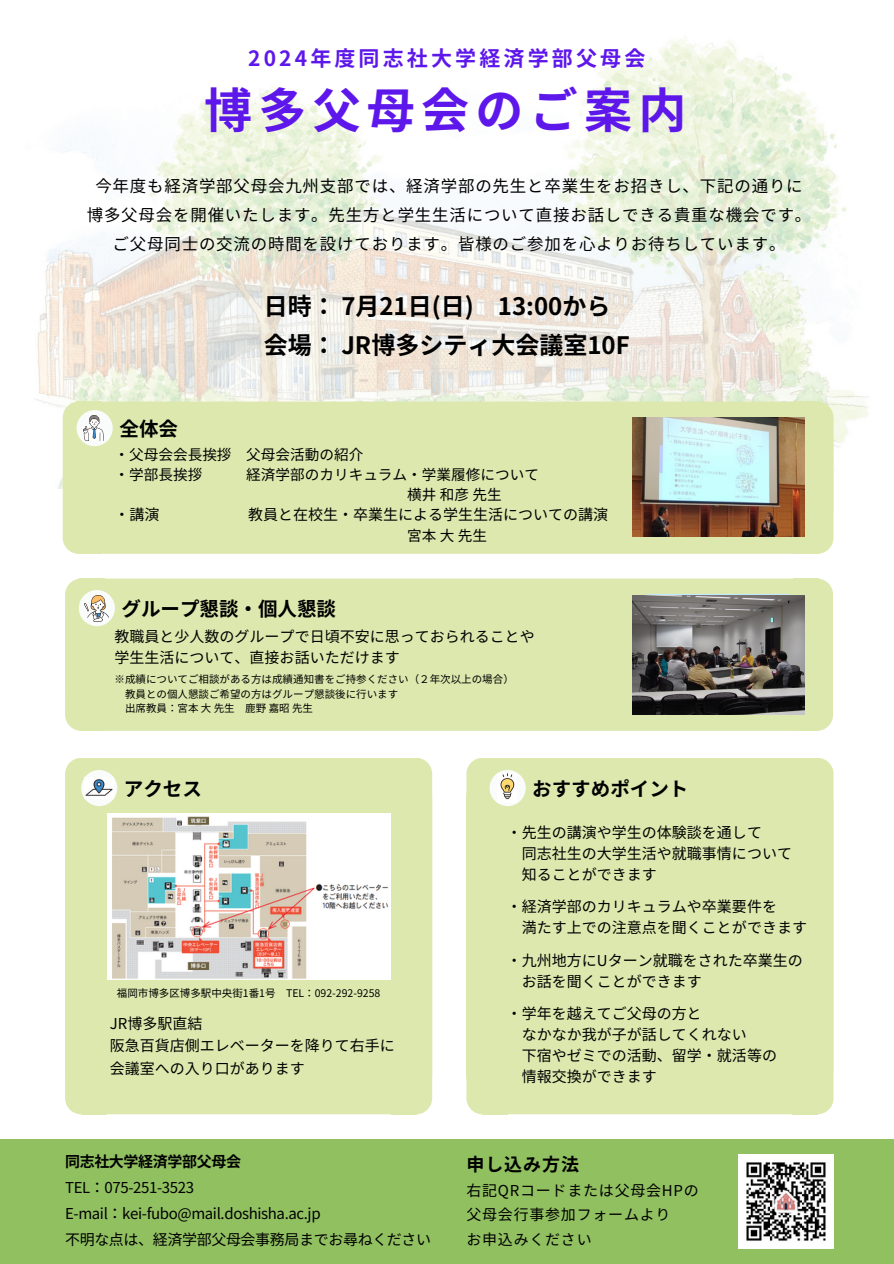
<style>
.page{position:relative;width:894px;height:1264px;background:#fff}
.page>*{position:absolute;margin:0;border:0;box-sizing:border-box;transform-origin:0 0}
.t1{font:700 48px "Noto Sans JP";letter-spacing:.13em;color:#5e17eb}
.t2{font:700 24px/39.3px "Noto Sans JP";color:#000}
.t3{font:700 21px "Noto Sans JP";letter-spacing:.15em;color:#5e17eb}
.t4{font:700 19.5px "Noto Sans JP";color:#000}
.t5{font:700 18px "Noto Sans JP";letter-spacing:.05em;color:#000}
.t6{font:16.5px/29.2px "Noto Sans JP";letter-spacing:.05em;color:#000;text-align:center}
.t7{font:15px/20.9px "Noto Sans JP";color:#000}
.t8{font:15px/26px "Noto Sans JP";letter-spacing:-.025em;color:#000}
.t9{font:15px/24.8px "Noto Sans JP";letter-spacing:.05em;color:#000}
.t10{font:14.7px/20.2px "Noto Sans JP";color:#000}
.t11{font:10.5px "Noto Sans JP";color:#000}
.s1{font-weight:700}
</style>
<div class="page">
<svg style="left:35px;top:37px;width:834px;height:509px"></svg>
<div style="left:65px;top:758px;width:367px;height:356px;background:#dde8ae"></div>
<div style="left:65px;top:401px;width:767px;height:153px;background:#dde8ae"></div>
<div style="left:77px;top:401px;width:25px;height:153px;background:#dde8ae"></div>
<div style="left:65px;top:578px;width:765px;height:152px;background:#dde8ae"></div>
<div style="left:474px;top:758px;width:358px;height:356px;background:#dde8ae"></div>
<div style="left:65px;top:757px;width:32px;height:357px;background:#dde8ae;border-radius:16px"></div>
<div style="left:81px;top:757px;width:25px;height:357px;background:#dde8ae"></div>
<div style="left:81px;top:770px;width:36px;height:36px;background:#fafcfb;border-radius:50%"></div>
<img style="left:85px;top:779px;width:28px;height:17px">
<div style="left:0;top:1138px;width:893px;height:125px;background:#91c061"></div>
<img style="left:738px;top:1154px;width:94px;height:94px">
<div style="left:65px;top:578px;width:32px;height:152px;background:#dde8ae;border-radius:16px"></div>
<div style="left:63px;top:401px;width:32px;height:152px;background:#dde8ae;border-radius:16px"></div>
<div style="left:79px;top:578px;width:25px;height:152px;background:#dde8ae"></div>
<div style="left:79px;top:590px;width:36px;height:36px;background:#fafcfb;border-radius:50%"></div>
<img style="left:85px;top:596px;width:23px;height:25px">
<div style="left:77px;top:410px;width:36px;height:36px;background:#fafcfb;border-radius:50%"></div>
<img style="left:83px;top:415px;width:21px;height:26px">
<div style="left:400px;top:757px;width:32px;height:357px;background:#dde8ae;border-radius:16px"></div>
<div style="left:391px;top:757px;width:25px;height:357px;background:#dde8ae"></div>
<div style="left:466px;top:757px;width:32px;height:357px;background:#dde8ae;border-radius:16px"></div>
<div style="left:482px;top:757px;width:25px;height:357px;background:#dde8ae"></div>
<div style="left:801px;top:757px;width:32px;height:357px;background:#dde8ae;border-radius:16px"></div>
<div style="left:792px;top:757px;width:25px;height:357px;background:#dde8ae"></div>
<div style="left:489px;top:770px;width:36px;height:36px;background:#fafcfb;border-radius:50%"></div>
<img style="left:500px;top:773px;width:15px;height:27px">
<div style="left:800px;top:578px;width:32px;height:152px;background:#dde8ae;border-radius:16px"></div>
<div style="left:792px;top:578px;width:26px;height:152px;background:#dde8ae"></div>
<img style="left:632px;top:595px;width:171px;height:119px">
<div style="left:801px;top:401px;width:32px;height:152px;background:#dde8ae;border-radius:16px"></div>
<div style="left:793px;top:401px;width:25px;height:153px;background:#dde8ae"></div>
<img style="left:632px;top:417px;width:171px;height:119px">
<img style="left:107px;top:813px;width:283px;height:166px">
<h5 class="t3" style="left:248px;top:42px;width:398px">2024年度同志社大学経済学部父母会</h5>
<h5 class="t1" style="left:204px;top:73px;width:483px">博多父母会のご案内</h5>
<h3 class="t6" style="left:87px;top:170px;width:726px">今年度も経済学部父母会九州支部では、経済学部の先生と卒業生をお招きし、下記の通りに博多父母会を開催いたします。先生方と学生生活について直接お話しできる貴重な機会です。ご父母同士の交流の時間を設けております。皆様のご参加を心よりお待ちしています。</h3>
<p class="t4" style="left:119px;top:413px;width:60px">全体会</p>
<h2 class="t2" style="left:264px;top:285px;width:367px">日時： 7月21日 (日) 13:00から会場： JR博多シティ大会議室10F</h2>
<p class="t10" style="left:114px;top:443px;width:250px">・父母会会長挨拶 父母会活動の紹介・学部長挨拶</p>
<p class="t10" style="left:407px;top:463px;width:133px;text-indent:-161px">経済学部のカリキュラム・学業履修について横井和彦先生</p>
<p class="t7" style="left:114px;top:503px;width:46px">・講演</p>
<p class="t7" style="left:248px;top:503px;width:361px">教員と在校生・卒業生による学生生活についての講演</p>
<p class="t10" style="left:407px;top:524px;width:80px">宮本大先生</p>
<p class="t4" style="left:121px;top:593px;width:216px">グループ懇談・個人懇談</p>
<h4 class="t7" style="left:114px;top:625px;width:421px">教職員と少人数のグループで日頃不安に思っておられることや学生生活について、直接お話いただけます</h4>
<h4 class="t11" style="left:114px;top:671px;width:400px">※成績についてご相談がある方は成績通知書をご持参ください（２年次以上の場合）</h4>
<h3 class="t11" style="left:125px;top:685px;width:274px">教員との個人懇談ご希望の方はグループ懇談後に行います</h3>
<h4 class="t11" style="left:125px;top:700px;width:188px">出席教員：宮本大先生 鹿野嘉昭先生</h4>
<h2 class="t4" style="left:124px;top:773px;width:79px">アクセス</h2>
<p class="t11" style="left:117px;top:985px;width:265px">福岡市博多区博多駅中央街1番1号 TEL：092-292-9258</p>
<p class="t7" style="left:110px;top:1011px;width:286px;line-height:22.4px">JR博多駅直結<br>阪急百貨店側エレベーターを降りて右手に会議室への入り口があります</p>
<h4 class="t4" style="left:532px;top:773px;width:157px">おすすめポイント</h4>
<h2 class="t7" style="left:521px;top:821px;width:271px;text-indent:-15px">・先生の講演や学生の体験談を通して<br>同志社生の大学生活や就職事情について知ることができます</h2>
<p class="t7" style="left:521px;top:895px;width:286px;text-indent:-15px">・経済学部のカリキュラムや卒業要件を<br>満たす上での注意点を聞くことができます</p>
<h2 class="t7" style="left:521px;top:949px;width:282px;text-indent:-15px">・九州地方にUターン就職をされた卒業生のお話を聞くことができます</h2>
<p class="t7" style="left:521px;top:1002px;width:256px;text-indent:-15px">・学年を越えてご父母の方と<br>なかなか我が子が話してくれない<br>下宿やゼミでの活動、留学・就活等の情報交換ができます</p>
<h4 class="t8" style="left:65px;top:1147px;width:367px"><span class="s1">同志社大学経済学部父母会<br></span>TEL：075-251-3523<br>E-mail：kei-fubo@mail.doshisha.ac.jp<br>不明な点は、経済学部父母会事務局までお尋ねください</h4>
<h3 class="t5" style="left:466px;top:1149px;width:114px">申し込み方法</h3>
<h3 class="t9" style="left:466px;top:1176px;width:234px">右記QRコードまたは父母会HPの父母会行事参加フォームより<br>お申込みください</h3>
</div>
